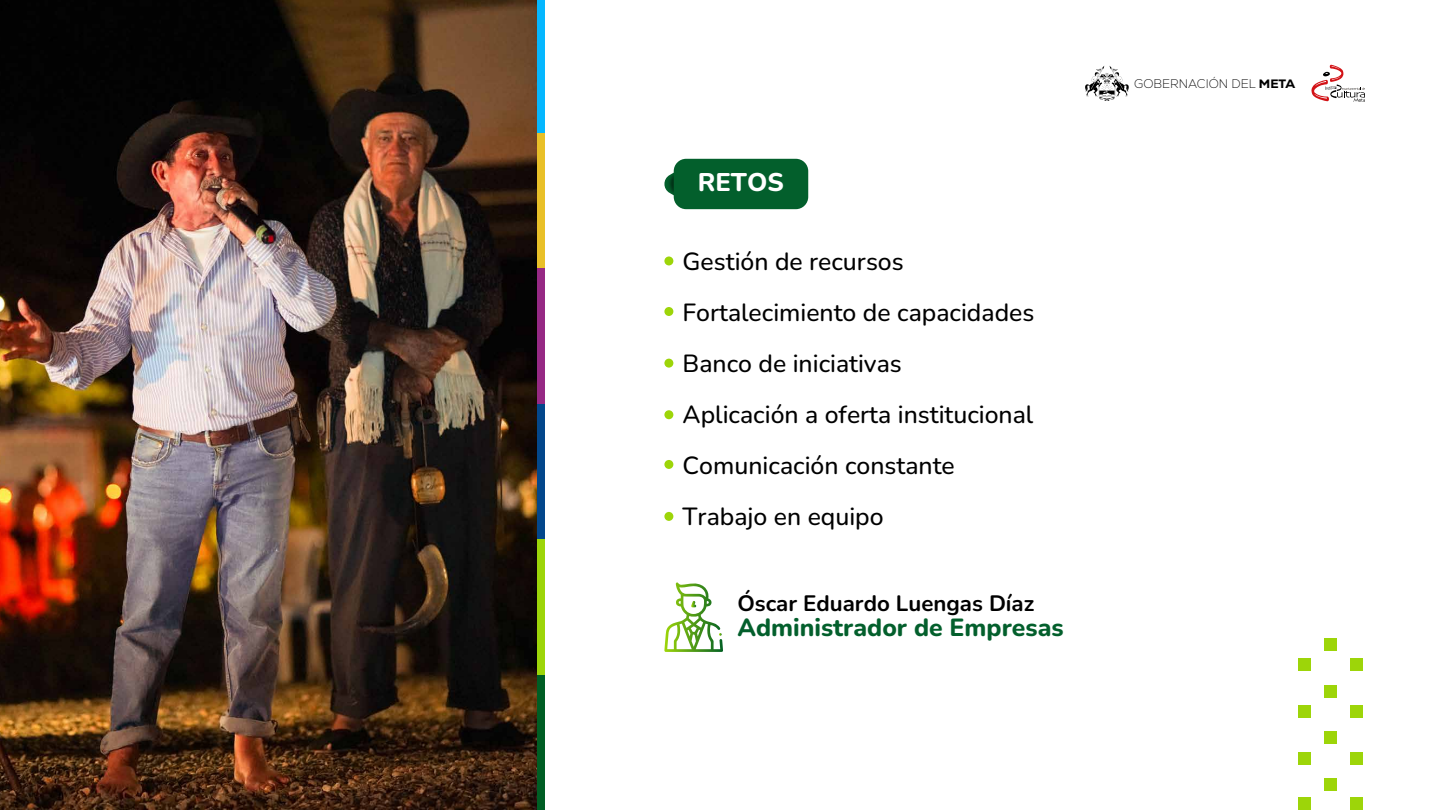
<style>
.page{position:relative;width:1440px;height:810px;background:#fff}
.page>*{position:absolute;margin:0;border:0;box-sizing:border-box;transform-origin:0 0}
.t1{font:800 25.5px "Nunito";color:#fff}
.t2{font:500 24.75px/51px "Nunito";color:#000}
.t3{font:800 24.75px "Nunito";color:#035f2c}
.t4{font:700 22.27px "Nunito";color:#000}
.t5{font:200 12.38px "Nexa";color:#000}
.s1{font-weight:800}
</style>
<div class="page">
<img style="left:0;top:0;width:537px;height:810px">
<div style="left:537px;top:674px;width:8px;height:136px;background:#005e24"></div>
<div style="left:537px;top:539px;width:8px;height:135px;background:#9dd509"></div>
<div style="left:537px;top:403px;width:8px;height:136px;background:#03478b"></div>
<div style="left:537px;top:268px;width:8px;height:135px;background:#962984"></div>
<div style="left:537px;top:132px;width:8px;height:136px;background:#e9c028"></div>
<div style="left:537px;top:0;width:8px;height:132px;background:#05b7ff"></div>
<svg style="left:1085px;top:66px;width:44px;height:35px"></svg>
<svg style="left:1311px;top:65px;width:54px;height:37px"></svg>
<svg style="left:664px;top:583px;width:59px;height:69px"></svg>
<div style="left:1350px;top:752px;width:13px;height:13px;background:#9dd509"></div>
<div style="left:1299px;top:752px;width:12px;height:13px;background:#9dd509"></div>
<div style="left:1350px;top:705px;width:13px;height:13px;background:#9dd509"></div>
<div style="left:1299px;top:705px;width:12px;height:13px;background:#9dd509"></div>
<div style="left:1350px;top:658px;width:13px;height:13px;background:#9dd509"></div>
<div style="left:1299px;top:658px;width:12px;height:13px;background:#9dd509"></div>
<div style="left:1350px;top:797px;width:13px;height:13px;background:#9dd509"></div>
<div style="left:1299px;top:797px;width:12px;height:13px;background:#9dd509"></div>
<div style="left:1324px;top:778px;width:13px;height:13px;background:#9dd509"></div>
<div style="left:1324px;top:731px;width:13px;height:13px;background:#9dd509"></div>
<div style="left:1324px;top:685px;width:13px;height:13px;background:#9dd509"></div>
<div style="left:1324px;top:638px;width:13px;height:13px;background:#9dd509"></div>
<img style="left:664px;top:158px;width:47px;height:52px">
<div style="left:674px;top:159px;width:134px;height:50px;background:#035f2c;border-radius:12px"></div>
<div style="left:664px;top:256px;width:9px;height:9px;background:#9dd509;border-radius:50%"></div>
<div style="left:664px;top:307px;width:9px;height:9px;background:#9dd509;border-radius:50%"></div>
<div style="left:664px;top:359px;width:9px;height:9px;background:#9dd509;border-radius:50%"></div>
<div style="left:664px;top:410px;width:9px;height:9px;background:#9dd509;border-radius:50%"></div>
<div style="left:664px;top:460px;width:9px;height:9px;background:#9dd509;border-radius:50%"></div>
<div style="left:664px;top:512px;width:9px;height:9px;background:#9dd509;border-radius:50%"></div>
<p class="t1" style="left:698px;top:164px;width:87px">RETOS</p>
<p class="t2" style="left:683px;top:235px;width:353px">Gestión de recursos<br>Fortalecimiento de capacidades<br>Banco de iniciativas<br>Aplicación a oferta institucional<br>Comunicación constante<br>Trabajo en equipo</p>
<p class="t4" style="left:737px;top:587px;width:298px">Óscar Eduardo Luengas Díaz</p>
<p class="t3" style="left:737px;top:610px;width:328px">Administrador de Empresas</p>
<p class="t5" style="left:1134px;top:77px;width:162px">GOBERNACIÓN DEL <span class="s1">META</span></p>
</div>
